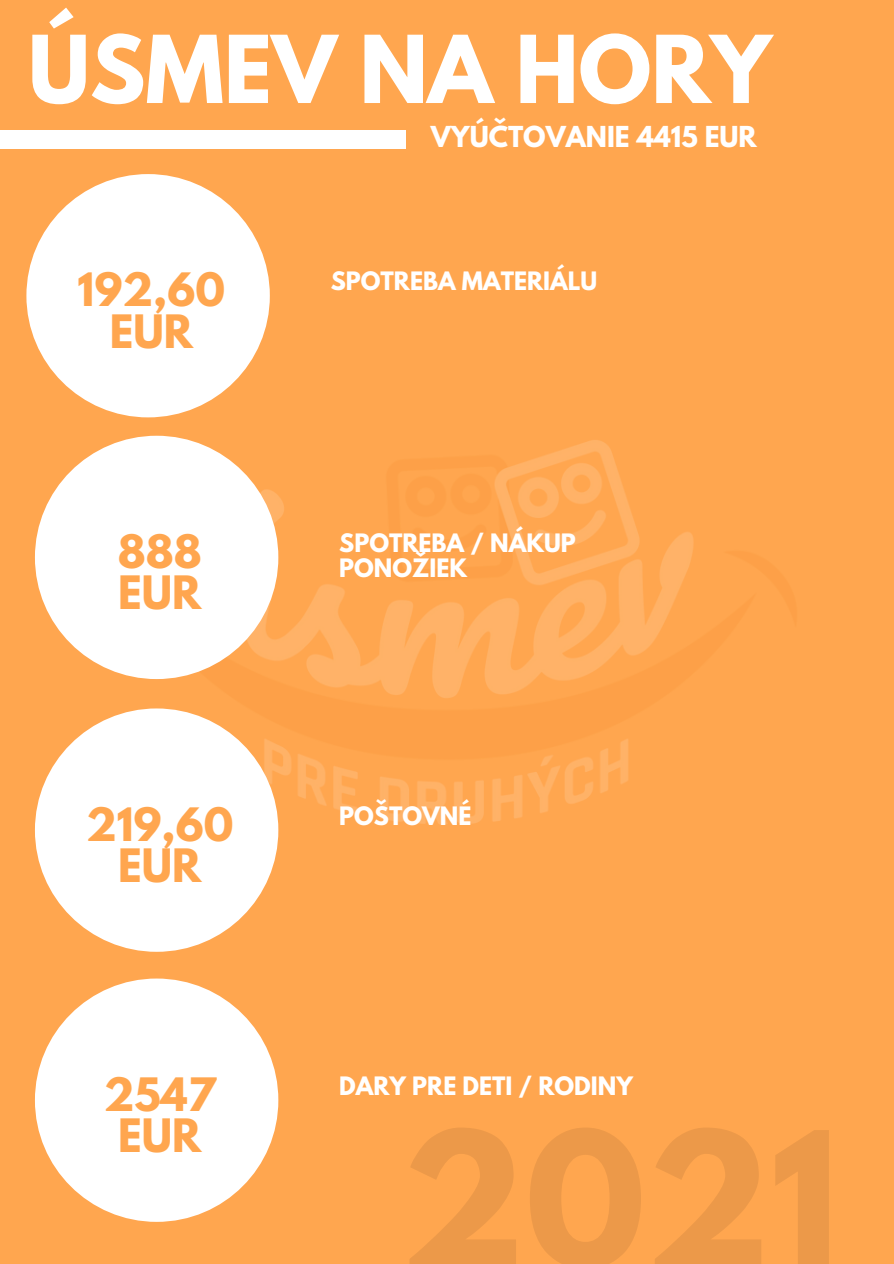
<style>
.page{position:relative;width:894px;height:1264px;background:#fff}
.page>*{position:absolute;margin:0;border:0;box-sizing:border-box;transform-origin:0 0}
.t1{font:700 82.8px "League Spartan";color:#fff}
.t2{font:700 40.8px/41.2px "League Spartan";color:#ffa64f;text-align:center}
.t3{font:700 25.65px "League Spartan";color:#fff}
.t4{font:700 22.5px/25.2px "League Spartan";color:#fff}
</style>
<div class="page">
<div style="left:0;top:0;width:893px;height:1263px;background:#ffa64f"></div>
<div style="left:0;top:131px;width:405px;height:18px;background:#fff"></div>
<div style="left:26px;top:174px;width:244px;height:243px;background:#fff;border-radius:50%"></div>
<div style="left:35px;top:436px;width:243px;height:243px;background:#fff;border-radius:50%"></div>
<div style="left:35px;top:708px;width:243px;height:243px;background:#fff;border-radius:50%"></div>
<div style="left:35px;top:978px;width:243px;height:243px;background:#fff;border-radius:50%"></div>
<h1 class="t1" style="left:28px;top:28px;width:744px">ÚSMEV NA HORY</h1>
<p class="t3" style="left:430px;top:123px;width:327px">VYÚČTOVANIE 4415 EUR</p>
<h2 class="t2" style="left:77px;top:274px;width:149px">192,60<br>EUR</h2>
<p class="t4" style="left:330px;top:271px;width:268px">SPOTREBA MATERIÁLU</p>
<h2 class="t2" style="left:118px;top:536px;width:85px;text-align:left">888<br>EUR</h2>
<p class="t4" style="left:339px;top:533px;width:238px">SPOTREBA / NÁKUP<br>PONOŽIEK</p>
<h2 class="t2" style="left:86px;top:808px;width:149px">219,60<br>EUR</h2>
<p class="t4" style="left:339px;top:806px;width:134px">POŠTOVNÉ</p>
<h2 class="t2" style="left:104px;top:1078px;width:113px">2547<br>EUR</h2>
<p class="t4" style="left:339px;top:1075px;width:295px">DARY PRE DETI / RODINY</p>
</div>
